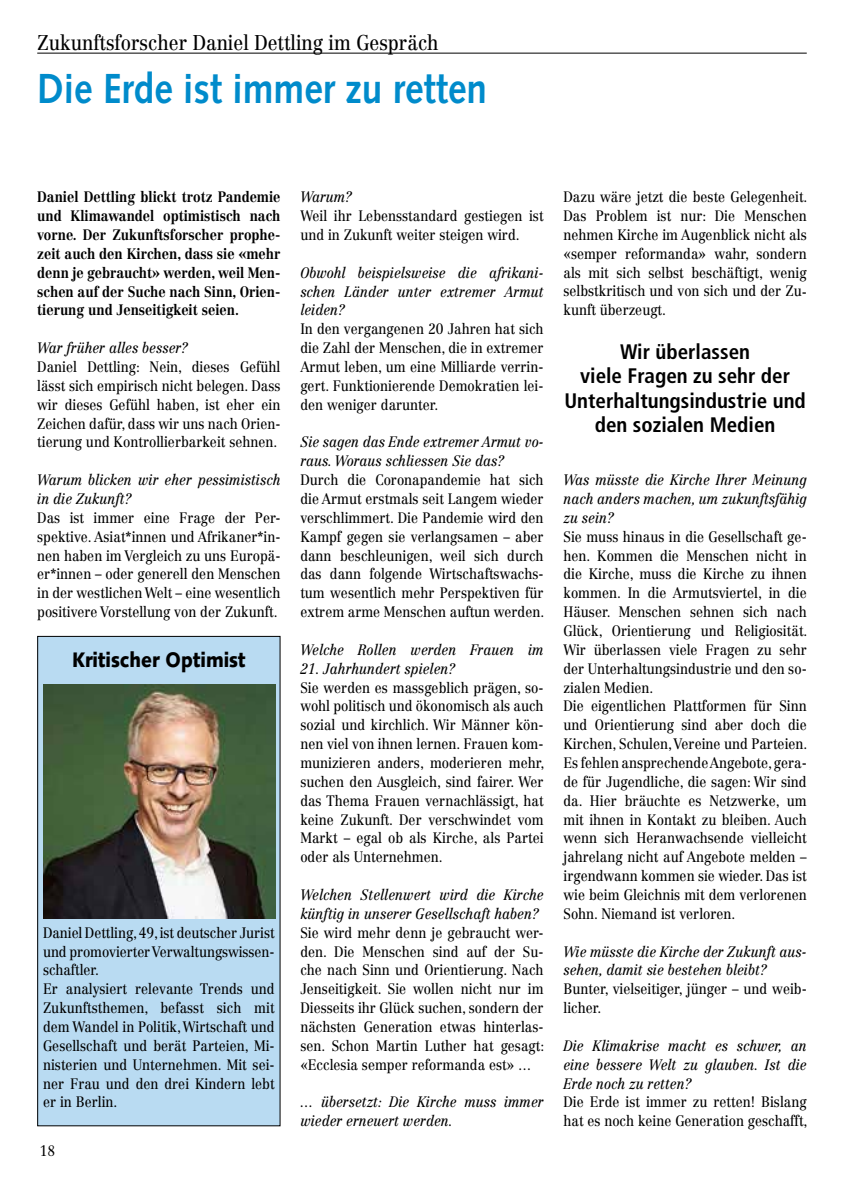
<style>
.page{position:relative;width:844px;height:1191px;background:#fff}
.page>*{position:absolute;margin:0;border:0;box-sizing:border-box;transform-origin:0 0}
.t1{font:700 42px "Syntax LT Std";color:#008bcb;scale:.88 1}
.t2{font:700 condensed 21px/24.5px "Frutiger LT Std";color:#000;text-align:center}
.t3{font:21px "Centennial LT Std";color:#000;scale:.88 1}
.t4{font:900 21px "Syntax LT Std";color:#000;scale:.88 1}
.t5{font:14.88px/18.9px "Centennial LT Std";color:#000;text-align:justify;scale:.88 1}
.t6{font:italic 14.88px/18.9px "Centennial LT Std";color:#000;scale:.88 1}
.t7{font:700 14.88px/18.9px "Centennial LT Std";color:#000;text-align:justify;scale:.88 1}
</style>
<div class="page">
<hr style="left:37px;top:53px;width:769px;height:1px;background:#000">
<div style="left:38px;top:636px;width:242px;height:489px;background:#b9dbf2"></div>
<div style="left:37px;top:636px;width:243px;height:490px;border:1px solid #000"></div>
<img style="left:43px;top:684px;width:232px;height:234px">
<h2 class="t3" style="left:37px;top:30px;width:457px">Zukunftsforscher Daniel Dettling im Gespräch</h2>
<h1 class="t1" style="left:37px;top:64px;width:512px">Die Erde ist immer zu retten</h1>
<p class="t7" style="left:37px;top:187px;width:278px">Daniel Dettling blickt trotz Pandemie und Klimawandel optimistisch nach vorne. Der Zukunftsforscher prophe&shy;zeit auch den Kirchen, dass sie «mehr denn je gebraucht» werden, weil Men&shy;schen auf der Suche nach Sinn, Orien&shy;tierung und Jenseitigkeit seien.</p>
<p class="t6" style="left:37px;top:338px;width:173px">War früher alles besser?</p>
<p class="t5" style="left:37px;top:357px;width:278px">Daniel Dettling: Nein, dieses Gefühl lässt sich empirisch nicht belegen. Dass wir dieses Gefühl haben, ist eher ein Zeichen dafür, dass wir uns nach Orien&shy;tierung und Kontrollierbarkeit sehnen.</p>
<p class="t6" style="left:37px;top:470px;width:278px">Warum blicken wir eher pessimistisch in die Zukunft?</p>
<p class="t5" style="left:37px;top:508px;width:278px">Das ist immer eine Frage der Per&shy;spektive. Asiat*innen und Afrikaner*in&shy;nen haben im Vergleich zu uns Europä&shy;er*innen – oder generell den Menschen in der westlichen Welt – eine wesentlich positivere Vorstellung von der Zukunft.</p>
<h2 class="t4" style="left:72px;top:648px;width:199px">Kritischer Optimist</h2>
<p class="t5" style="left:43px;top:923px;width:264px;text-align:left">Daniel Dettling, 49, ist deutscher Jurist und promovierter Verwaltungswissen&shy;schaftler.<br>Er analysiert relevante Trends und<br>Zukunftsthemen, befasst sich mit dem Wandel in Politik, Wirtschaft und<br>Gesellschaft und berät Parteien, Mi&shy;nisterien und Unternehmen. Mit sei&shy;ner Frau und den drei Kindern lebt er in Berlin.</p>
<p class="t5" style="left:40px;top:1141px;width:19px">18</p>
<p class="t6" style="left:300px;top:187px;width:60px">Warum?</p>
<p class="t5" style="left:300px;top:206px;width:278px">Weil ihr Lebensstandard gestiegen ist und in Zukunft weiter steigen wird.</p>
<p class="t6" style="left:300px;top:263px;width:278px;text-align:justify">Obwohl beispielsweise die afrikani&shy;schen Länder unter extremer Armut leiden?</p>
<p class="t5" style="left:300px;top:319px;width:278px">In den vergangenen 20 Jahren hat sich die Zahl der Menschen, die in extremer Armut leben, um eine Milliarde verrin&shy;gert. Funktionierende Demokratien lei&shy;den weniger darunter.</p>
<p class="t6" style="left:300px;top:433px;width:278px">Sie sagen das Ende extremer Armut vo&shy;raus. Woraus schliessen Sie das?</p>
<p class="t5" style="left:300px;top:470px;width:279px">Durch die Coronapandemie hat sich die Armut erstmals seit Langem wieder verschlimmert. Die Pandemie wird den Kampf gegen sie verlangsamen – aber dann beschleunigen, weil sich durch das dann folgende Wirtschaftswachs&shy;tum wesentlich mehr Perspektiven für extrem arme Menschen auftun werden.</p>
<p class="t6" style="left:300px;top:640px;width:278px">Welche Rollen werden Frauen im</p>
<p class="t6" style="left:300px;top:659px;width:178px">21. Jahrhundert spielen?</p>
<p class="t5" style="left:300px;top:678px;width:279px">Sie werden es massgeblich prägen, so&shy;wohl politisch und ökonomisch als auch sozial und kirchlich. Wir Männer kön&shy;nen viel von ihnen lernen. Frauen kom&shy;munizieren anders, moderieren mehr, suchen den Ausgleich, sind fairer. Wer das Thema Frauen vernachlässigt, hat keine Zukunft. Der verschwindet vom Markt – egal ob als Kirche, als Partei oder als Unternehmen.</p>
<p class="t6" style="left:300px;top:885px;width:278px">Welchen Stellenwert wird die Kirche künftig in unserer Gesellschaft haben?</p>
<p class="t5" style="left:300px;top:923px;width:279px">Sie wird mehr denn je gebraucht wer&shy;den. Die Menschen sind auf der Su&shy;che nach Sinn und Orientierung. Nach Jenseitigkeit. Sie wollen nicht nur im Diesseits ihr Glück suchen, sondern der nächsten Generation etwas hinterlas&shy;sen. Schon Martin Luther hat gesagt: «Ecclesia semper reformanda est» …</p>
<p class="t6" style="left:300px;top:1092px;width:278px">… übersetzt: Die Kirche muss immer wieder erneuert werden.</p>
<p class="t5" style="left:563px;top:188px;width:279px">Dazu wäre jetzt die beste Gelegenheit.<br>Das Problem ist nur: Die Menschen nehmen Kirche im Augenblick nicht als «semper reformanda» wahr, sondern als mit sich selbst beschäftigt, wenig selbstkritisch und von sich und der Zu&shy;kunft überzeugt.</p>
<h2 class="t2" style="left:564px;top:339px;width:243px">Wir überlassen<br>viele Fragen zu sehr der<br>Unterhaltungsindustrie und den sozialen Medien</h2>
<p class="t6" style="left:563px;top:470px;width:278px;text-align:justify">Was müsste die Kirche Ihrer Meinung nach anders machen, um zukunftsfähig zu sein?</p>
<p class="t5" style="left:563px;top:527px;width:279px;text-align:left">Sie muss hinaus in die Gesellschaft ge&shy;hen. Kommen die Menschen nicht in die Kirche, muss die Kirche zu ihnen kommen. In die Armutsviertel, in die Häuser. Menschen sehnen sich nach Glück, Orientierung und Religiosität.<br>Wir überlassen viele Fragen zu sehr der Unterhaltungsindustrie und den so&shy;zialen Medien.<br>Die eigentlichen Plattformen für Sinn und Orientierung sind aber doch die Kirchen, Schulen, Vereine und Parteien.<br>Es fehlen ansprechende Angebote, gera&shy;de für Jugendliche, die sagen: Wir sind da. Hier bräuchte es Netzwerke, um mit ihnen in Kontakt zu bleiben. Auch wenn sich Heranwachsende vielleicht jahrelang nicht auf Angebote melden – irgendwann kommen sie wieder. Das ist wie beim Gleichnis mit dem verlorenen Sohn. Niemand ist verloren.</p>
<p class="t6" style="left:563px;top:941px;width:278px">Wie müsste die Kirche der Zukunft aus&shy;sehen, damit sie bestehen bleibt?</p>
<p class="t5" style="left:563px;top:979px;width:278px">Bunter, vielseitiger, jünger – und weib&shy;licher.</p>
<p class="t6" style="left:563px;top:1036px;width:278px;text-align:justify">Die Klimakrise macht es schwer, an eine bessere Welt zu glauben. Ist die Erde noch zu retten?</p>
<p class="t5" style="left:563px;top:1092px;width:279px">Die Erde ist immer zu retten! Bislang hat es noch keine Generation geschafft,</p>
</div>
